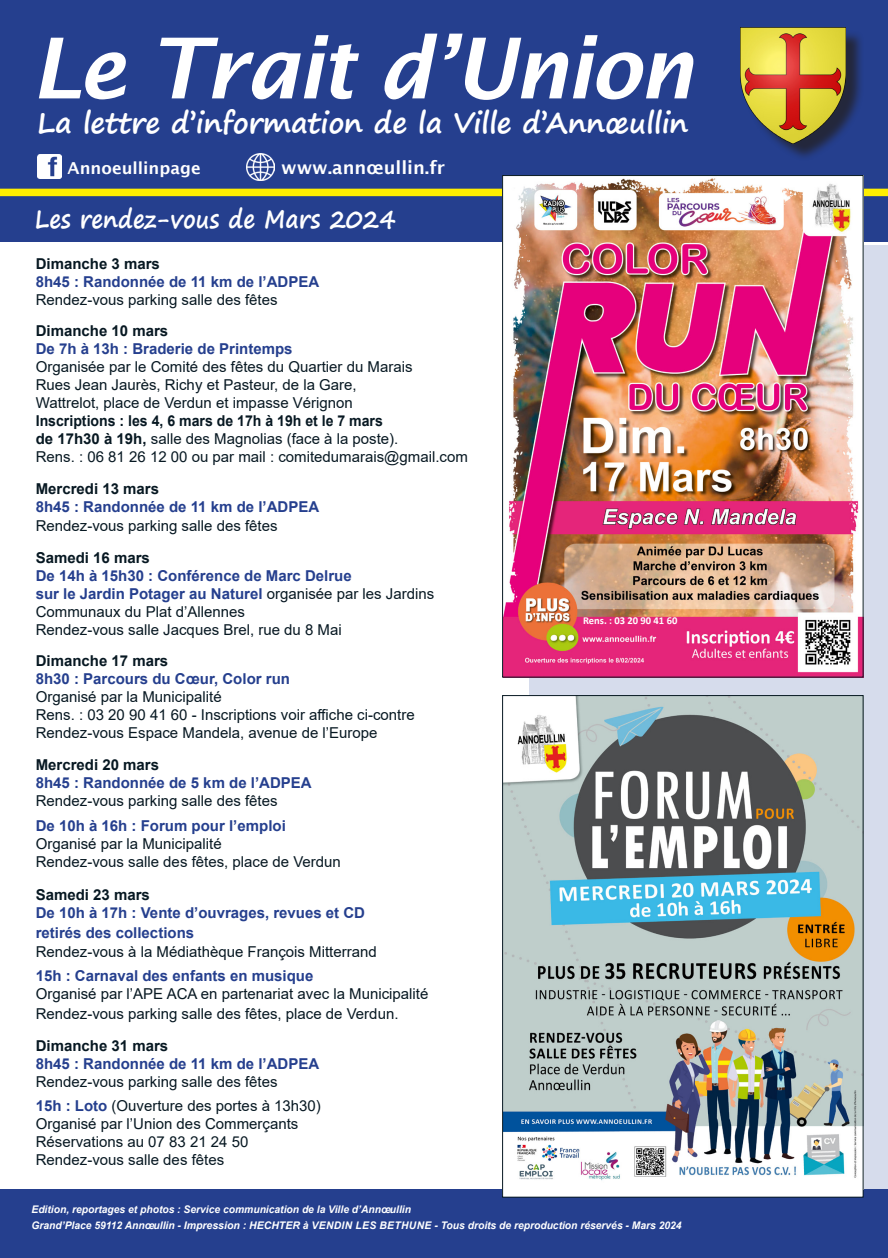
<style>
.page{position:relative;width:888px;height:1258px;background:#fff}
.page>*{position:absolute;margin:0;border:0;box-sizing:border-box;transform-origin:0 0}
.t1{font:italic 600 84px "Lucida Sans";letter-spacing:-.03em;color:#fff}
.t2{font:700 28.5px "Segoe Print";letter-spacing:-.01em;color:#fff}
.t3{font:700 25.2px "Segoe Print";color:#fff;scale:.9 1}
.t4{font:600 18px "Lucida Sans";color:#fff}
.t5{font:600 16.5px "Lucida Sans";color:#fff}
.t6{font:15px/18px "Arial";color:#071822}
.t7{font:700 15px/19.5px "Arial";color:#253f8e}
.t8{font:700 15px "Arial";color:#071822}
.t9{font:italic 700 10.5px/16.5px "Arial";color:#fff}
.t10{font:700 10.5px "Calibri";color:#fff}
.s1{font-weight:700}
.s2{font-weight:700;color:#253f8e}
</style>
<div class="page">
<div style="left:529px;top:245px;width:359px;height:952px;background:#d6dcec"></div>
<div style="left:0;top:0;width:888px;height:242px;background:#253f8e"></div>
<div style="left:743px;top:30px;width:122px;height:131px;background:#231f20;opacity:.75"></div>
<img style="left:741px;top:28px;width:105px;height:115px">
<div style="left:0;top:189px;width:888px;height:7px;background:#ffee01"></div>
<img style="left:38px;top:155px;width:23px;height:24px">
<img style="left:247px;top:154px;width:27px;height:27px">
<div style="left:0;top:1189px;width:888px;height:69px;background:#253f8e"></div>
<img style="left:504px;top:697px;width:357px;height:493px">
<img style="left:504px;top:177px;width:357px;height:498px">
<h1 class="t1" style="left:32px;top:20px;width:663px">Le Trait d’Union</h1>
<h2 class="t2" style="left:37px;top:97px;width:653px">La lettre d’information de la Ville d’Annœullin</h2>
<p class="t5" style="left:68px;top:158px;width:135px">Annoeullinpage</p>
<p class="t4" style="left:281px;top:157px;width:165px">www.annœullin.fr</p>
<h3 class="t3" style="left:35px;top:196px;width:403px">Les rendez-vous de Mars 2024</h3>
<p class="t8" style="left:36px;top:253px;width:126px">Dimanche 3 mars</p>
<p class="t7" style="left:36px;top:272px;width:285px">8h45 : Randonnée de 11 km de l’ADPEA</p>
<p class="t6" style="left:36px;top:290px;width:243px">Rendez-vous parking salle des fêtes</p>
<p class="t8" style="left:36px;top:320px;width:134px">Dimanche 10 mars</p>
<p class="t7" style="left:36px;top:339px;width:258px">De 7h à 13h : Braderie de Printemps</p>
<p class="t6" style="left:36px;top:358px;width:378px">Organisée par le Comité des fêtes du Quartier du Marais<br>Rues Jean Jaurès, Richy et Pasteur, de la Gare,<br>Wattrelot, place de Verdun et impasse Vérignon</p>
<p class="t6" style="left:36px;top:412px;width:434px"><span class="s1">Inscriptions : les 4, 6 mars de 17h à 19h et le 7 mars<br>de 17h30 à 19h,</span> salle des Magnolias (face à la poste).<br>Rens. : 06 81 26 12 00 ou par mail : comitedumarais@gmail.com</p>
<p class="t8" style="left:36px;top:478px;width:125px">Mercredi 13 mars</p>
<p class="t7" style="left:36px;top:497px;width:285px">8h45 : Randonnée de 11 km de l’ADPEA</p>
<p class="t6" style="left:36px;top:517px;width:243px">Rendez-vous parking salle des fêtes</p>
<p class="t8" style="left:36px;top:547px;width:116px">Samedi 16 mars</p>
<p class="t6" style="left:36px;top:566px;width:400px"><span class="s2">De 14h à 15h30 : Conférence de Marc Delrue<br>sur le Jardin Potager au Naturel</span> organisée par les Jardins Communaux du Plat d’Allennes<br>Rendez-vous salle Jacques Brel, rue du 8 Mai</p>
<p class="t8" style="left:36px;top:650px;width:134px">Dimanche 17 mars</p>
<p class="t7" style="left:36px;top:669px;width:256px">8h30 : Parcours du Cœur, Color run</p>
<p class="t6" style="left:36px;top:688px;width:380px">Organisé par la Municipalité<br>Rens. : 03 20 90 41 60 - Inscriptions voir affiche ci-contre<br>Rendez-vous Espace Mandela, avenue de l’Europe</p>
<p class="t8" style="left:36px;top:754px;width:125px">Mercredi 20 mars</p>
<p class="t7" style="left:36px;top:773px;width:277px">8h45 : Randonnée de 5 km de l’ADPEA</p>
<p class="t6" style="left:36px;top:791px;width:243px">Rendez-vous parking salle des fêtes</p>
<p class="t7" style="left:36px;top:816px;width:252px">De 10h à 16h : Forum pour l’emploi</p>
<p class="t6" style="left:36px;top:835px;width:307px">Organisé par la Municipalité<br>Rendez-vous salle des fêtes, place de Verdun</p>
<p class="t8" style="left:36px;top:884px;width:116px">Samedi 23 mars</p>
<p class="t7" style="left:36px;top:903px;width:331px">De 10h à 17h : Vente d’ouvrages, revues et CD retirés des collections</p>
<p class="t6" style="left:36px;top:943px;width:342px">Rendez-vous à la Médiathèque François Mitterrand</p>
<p class="t7" style="left:36px;top:966px;width:279px">15h : Carnaval des enfants en musique</p>
<p class="t6" style="left:36px;top:984px;width:394px;line-height:19.5px">Organisé par l’APE ACA en partenariat avec la Municipalité<br>Rendez-vous parking salle des fêtes, place de Verdun.</p>
<p class="t8" style="left:36px;top:1034px;width:134px">Dimanche 31 mars</p>
<p class="t7" style="left:36px;top:1053px;width:285px">8h45 : Randonnée de 11 km de l’ADPEA</p>
<p class="t6" style="left:36px;top:1069px;width:287px;line-height:24px">Rendez-vous parking salle des fêtes<br><span class="s2">15h : Loto</span> (Ouverture des portes à 13h30)</p>
<p class="t6" style="left:36px;top:1114px;width:264px">Organisé par l’Union des Commerçants<br>Réservations au 07 83 21 24 50<br>Rendez-vous salle des fêtes</p>
<p class="t10" style="left:583px;top:613px;width:96px">Rens. : 03 20 90 41 60</p>
<p class="t9" style="left:32px;top:1201px;width:381px">Edition, reportages et photos : Service communication de la Ville d’Annœullin<br>Grand’Place 59112 Annœullin - Impression : HECHTER à Vendin les Beth</p>
<p class="t9" style="left:409px;top:1217px;width:274px">une - Tous droits de reproduction réservés - Mars 2024</p>
</div>
